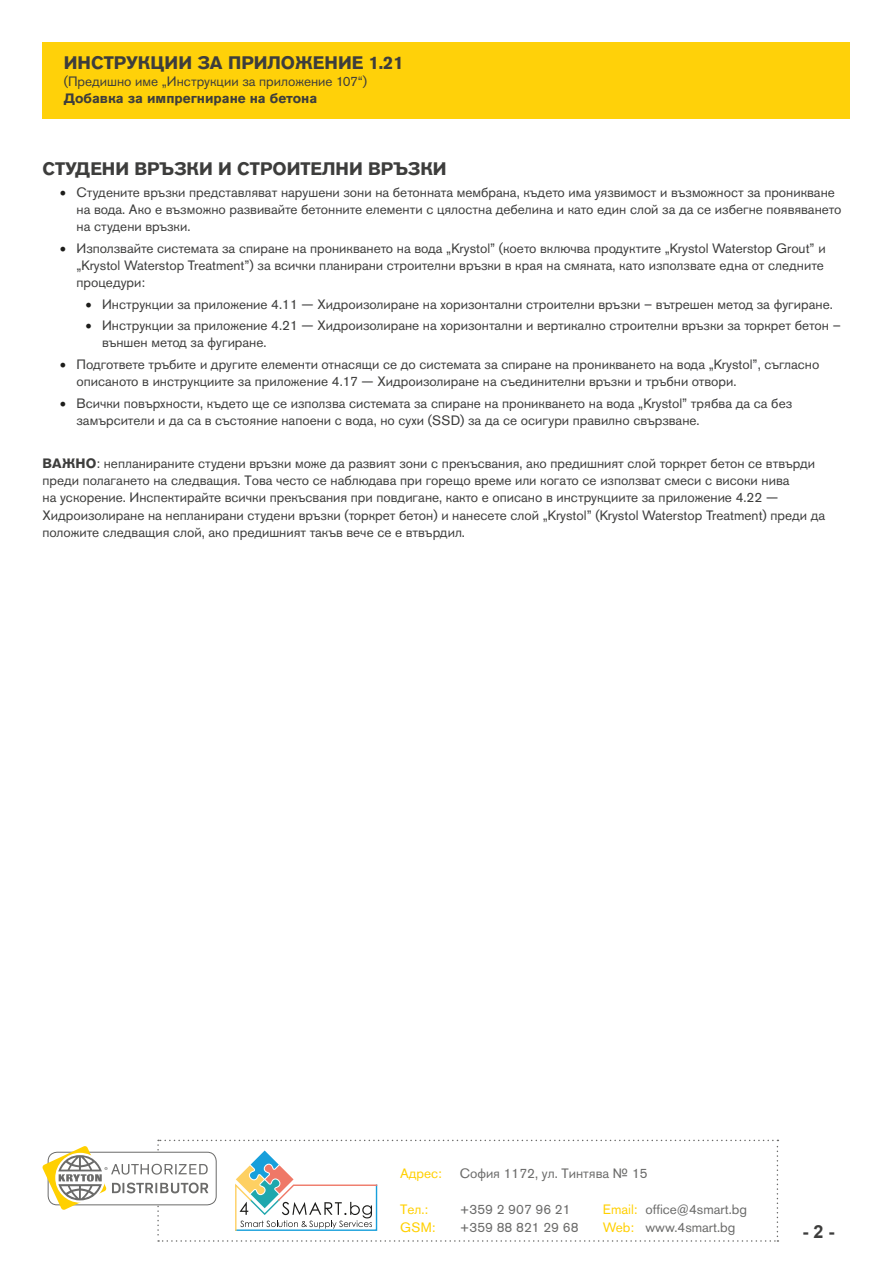
<style>
.page{position:relative;width:893px;height:1263px;background:#fff}
.page>*{position:absolute;margin:0;border:0;box-sizing:border-box;transform-origin:0 0}
.t1{font:700 18px "Akzidenz Grotesk Pro";color:#3d3d3c}
.t2{font:700 18px "Arial";color:#3d3d3c}
.t3{font:13.5px/17.2px "Akzidenz Grotesk Pro";color:#3d3d3c}
.t4{font:13.5px/18px "Akzidenz Grotesk Pro";color:#6b6b6a}
.t5{font:700 13.5px "Akzidenz Grotesk Pro";color:#3d3d3c}
.t6{font:13.5px/18px "Akzidenz Grotesk Pro";color:#ffd000}
.s1{font-family:"Minion Pro";font-size:18px;color:#1d1d1b}
.s2{font-weight:700}
</style>
<div class="page">
<svg style="left:42px;top:1140px;width:736px;height:102px"></svg>
<div style="left:43px;top:43px;width:807px;height:76px;background:#ffd109"></div>
<h1 class="t1" style="left:64px;top:51px;width:341px">ИНСТРУКЦИИ ЗА ПРИЛОЖЕНИЕ 1.21</h1>
<p class="t3" style="left:64px;top:73px;width:305px">(Предишно име „Инструкции за приложение 107“)</p>
<p class="t5" style="left:64px;top:90px;width:255px">Добавка за импрегниране на бетона</p>
<h1 class="t1" style="left:43px;top:157px;width:406px">СТУДЕНИ ВРЪЗКИ И СТРОИТЕЛНИ ВРЪЗКИ</h1>
<p class="t3" style="left:77px;top:183px;width:766px;text-indent:-17px"><span class="s1">•</span> Студените връзки представляват нарушени зони на бетонната мембрана, където има уязвимост и възможност за проникване на вода. Ако е възможно развивайте бетонните елементи с цялостна дебелина и като един слой за да се избегне появяването на студени връзки.</p>
<p class="t3" style="left:77px;top:239px;width:751px;text-indent:-17px"><span class="s1">•</span> Използвайте системата за спиране на проникването на вода „Krystol” (което включва продуктите „Krystol Waterstop Grout” и „Krystol Waterstop Treatment”) за всички планирани строителни връзки в края на смяната, като използвате една от следните процедури:</p>
<p class="t3" style="left:85px;top:295px;width:749px"><span class="s1">•</span> Инструкции за приложение 4.11 — Хидроизолиране на хоризонтални строителни връзки – вътрешен метод за фугиране.</p>
<p class="t3" style="left:102px;top:317px;width:740px;text-indent:-17px"><span class="s1">•</span> Инструкции за приложение 4.21 — Хидроизолиране на хоризонтални и вертикално строителни връзки за торкрет бетон – външен метод за фугиране.</p>
<p class="t3" style="left:77px;top:355px;width:744px;text-indent:-17px"><span class="s1">•</span> Подгответе тръбите и другите елементи отнасящи се до системата за спиране на проникването на вода „Krystol”, съгласно описаното в инструкциите за приложение 4.17 — Хидроизолиране на съединителни връзки и тръбни отвори.</p>
<p class="t3" style="left:77px;top:394px;width:717px;text-indent:-17px"><span class="s1">•</span> Всички повърхности, където ще се използва системата за спиране на проникването на вода „Krystol” трябва да са без замърсители и да са в състояние напоени с вода, но сухи (SSD) за да се осигури правилно свързване.</p>
<p class="t3" style="left:43px;top:454px;width:784px"><span class="s2">ВАЖНО</span>: непланираните студени връзки може да развият зони с прекъсвания, ако предишният слой торкрет бетон се втвърди преди полагането на следващия. Това често се наблюдава при горещо време или когато се използват смеси с високи нива<br>на ускорение. Инспектирайте всички прекъсвания при повдигане, както е описано в инструкциите за приложение 4.22 — Хидроизолиране на непланирани студени връзки (торкрет бетон) и нанесете слой „Krystol” (Krystol Waterstop Treatment) преди да положите следващия слой, ако предишният такъв вече се е втвърдил.</p>
<p class="t4" style="left:460px;top:1164px;width:190px">София 1172, ул. Тинтява № 15</p>
<p class="t4" style="left:460px;top:1200px;width:120px">+359 2 907 96 21 +359 88 821 29 68</p>
<p class="t6" style="left:400px;top:1164px;width:43px">Адрес:</p>
<p class="t6" style="left:400px;top:1200px;width:37px">Тел.:<br>GSM:</p>
<p class="t6" style="left:603px;top:1200px;width:36px">Email:<br>Web:</p>
<p class="t4" style="left:645px;top:1200px;width:103px">office@4smart.bg www.4smart.bg</p>
<h1 class="t2" style="left:803px;top:1218px;width:34px">- 2 -</h1>
</div>
